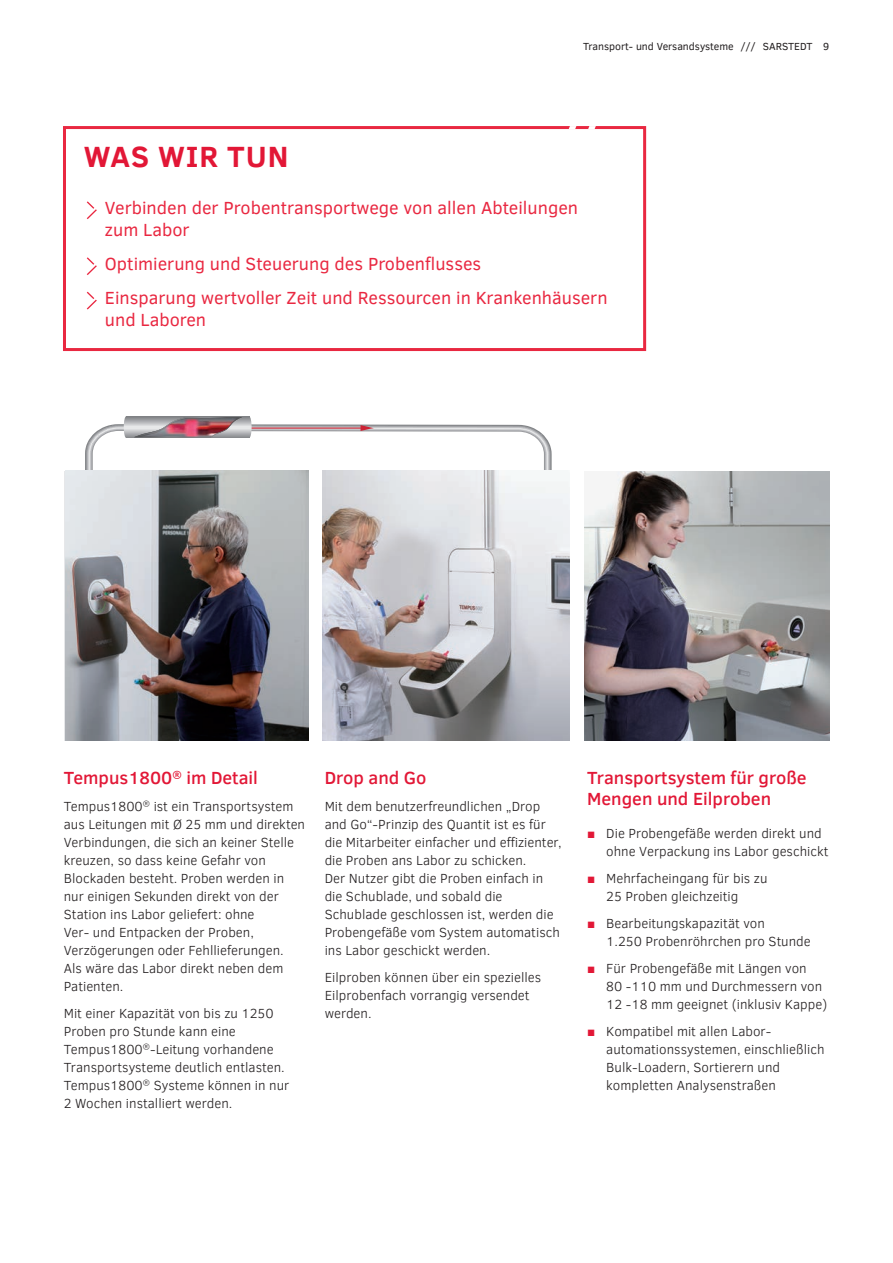
<style>
.page{position:relative;width:893px;height:1263px;background:#fff}
.page>*{position:absolute;margin:0;border:0;box-sizing:border-box;transform-origin:0 0}
.t1{font:700 30px "Clear Sans";letter-spacing:.03em;color:#e21736}
.t2{font:18px/21.6px "Clear Sans";color:#e92841}
.t3{font:500 18px/21px "Clear Sans";color:#e21736}
.t4{font:300 13.5px/18px "Clear Sans";color:#231f20}
.t5{font:10.5px "Clear Sans";color:#231f20}
.s1{font-weight:400;color:#e21736}
</style>
<div class="page">
<div style="left:63px;top:126px;width:583px;height:225px;border:3px solid #e92841"></div>
<svg style="left:87px;top:201px;width:10px;height:18px"></svg>
<svg style="left:87px;top:257px;width:10px;height:18px"></svg>
<svg style="left:87px;top:292px;width:10px;height:17px"></svg>
<svg style="left:569px;top:126px;width:7px;height:3px"></svg>
<svg style="left:588px;top:126px;width:8px;height:3px"></svg>
<img style="left:585px;top:471px;width:244px;height:269px">
<svg style="left:85px;top:424px;width:467px;height:46px"></svg>
<hr style="left:243px;top:427px;width:120px;height:2px;background:#cc2334">
<svg style="left:361px;top:425px;width:12px;height:6px"></svg>
<svg style="left:124px;top:416px;width:128px;height:22px;background:#a78890"></svg>
<img style="left:322px;top:470px;width:248px;height:270px">
<img style="left:66px;top:470px;width:243px;height:270px">
<p class="t5" style="left:583px;top:39px;width:247px">Transport- und Versandsysteme /// SARSTEDT 9</p>
<h1 class="t1" style="left:84px;top:135px;width:206px">WAS WIR TUN</h1>
<h2 class="t2" style="left:105px;top:197px;width:475px">Verbinden der Probentransportwege von allen Abteilungen zum Labor</h2>
<h2 class="t2" style="left:105px;top:246px;width:504px;line-height:34.3px">Optimierung und Steuerung des Probenflusses<br>Einsparung wertvoller Zeit und Ressourcen in Krankenhäusern</h2>
<h2 class="t2" style="left:105px;top:309px;width:103px">und Laboren</h2>
<h2 class="t3" style="left:64px;top:767px;width:196px">Tempus1800<sup>®</sup> im Detail</h2>
<p class="t4" style="left:64px;top:797px;width:243px">Tempus1800<sup>®</sup> ist ein Transportsystem aus Leitungen mit Ø 25 mm und direkten Verbindungen, die sich an keiner Stelle kreuzen, so dass keine Gefahr von Blockaden besteht. Proben werden in nur einigen Sekunden direkt von der Station ins Labor geliefert: ohne<br>Ver- und Entpacken der Proben, Verzögerungen oder Fehllieferungen.<br>Als wäre das Labor direkt neben dem Patienten.</p>
<p class="t4" style="left:64px;top:1004px;width:227px">Mit einer Kapazität von bis zu 1250<br>Proben pro Stunde kann eine Tempus1800<sup>®</sup>-Leitung vorhandene Transportsysteme deutlich entlasten.<br>Tempus1800<sup>®</sup> Systeme können in nur 2 Wochen installiert werden.</p>
<h2 class="t3" style="left:325px;top:767px;width:103px">Drop and Go</h2>
<p class="t4" style="left:325px;top:797px;width:238px">Mit dem benutzerfreundlichen „Drop and Go“-Prinzip des Quantit ist es für die Mitarbeiter einfacher und effizienter, die Proben ans Labor zu schicken.<br>Der Nutzer gibt die Proben einfach in die Schublade, und sobald die Schublade geschlossen ist, werden die Probengefäße vom System automatisch ins Labor geschickt werden.</p>
<p class="t4" style="left:325px;top:968px;width:218px">Eilproben können über ein spezielles<br>Eilprobenfach vorrangig versendet werden.</p>
<h2 class="t3" style="left:587px;top:767px;width:221px">Transportsystem für große<br>Mengen und Eilproben</h2>
<p class="t4" style="left:606px;top:824px;width:224px;text-indent:-19px"><span class="s1">■</span> Die Probengefäße werden direkt und ohne Verpackung ins Labor geschickt</p>
<p class="t4" style="left:606px;top:869px;width:163px;text-indent:-19px"><span class="s1">■</span> Mehrfacheingang für bis zu<br>25 Proben gleichzeitig</p>
<p class="t4" style="left:606px;top:914px;width:206px;text-indent:-19px"><span class="s1">■</span> Bearbeitungskapazität von<br>1.250 Probenröhrchen pro Stunde</p>
<p class="t4" style="left:606px;top:959px;width:223px;text-indent:-19px"><span class="s1">■</span> Für Probengefäße mit Längen von<br>80 -110 mm und Durchmessern von<br>12 -18 mm geeignet (inklusiv Kappe)</p>
<p class="t4" style="left:606px;top:1022px;width:220px;text-indent:-19px"><span class="s1">■</span> Kompatibel mit allen Labor&shy;automationssystemen, einschließlich<br>Bulk-Loadern, Sortierern und kompletten Analysenstraßen</p>
</div>
